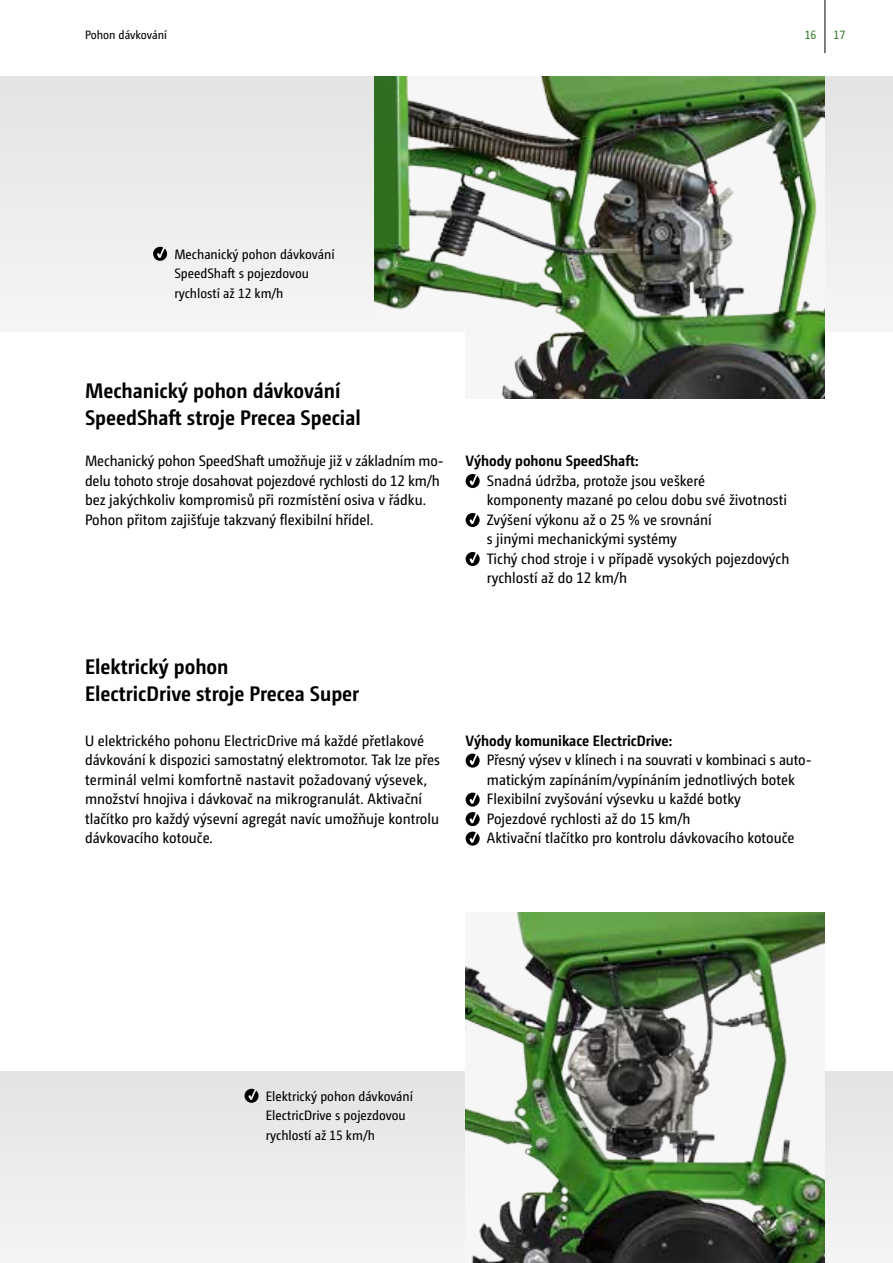
<style>
.page{position:relative;width:893px;height:1263px;background:#fff}
.page>*{position:absolute;margin:0;border:0;box-sizing:border-box;transform-origin:0 0}
.t1{font:700 21px/27px "Camingo Dos Pro S Cd";color:#000}
.t2{font:15px/19.5px "Camingo Dos Pro S Cd";color:#000}
.t3{font:700 15px "Camingo Dos Pro S Cd";color:#000}
.t4{font:13.5px/19.5px "Camingo Dos Pro S Cd";color:#000}
.t5{font:12px "Camingo Dos Pro S Cd";color:#000}
.t6{font:12px "Camingo Dos Pro S Cd";color:#387d33}
</style>
<div class="page">
<div style="left:0;top:77px;width:893px;height:255px;background:#ececec"></div>
<div style="left:0;top:1071px;width:893px;height:192px;background:#ececec"></div>
<img style="left:466px;top:912px;width:359px;height:351px">
<img style="left:374px;top:77px;width:451px;height:322px">
<hr style="left:825px;top:0;width:1px;height:53px;background:#000">
<svg style="left:466px;top:474px;width:14px;height:14px"></svg>
<svg style="left:466px;top:513px;width:14px;height:14px"></svg>
<svg style="left:466px;top:552px;width:14px;height:14px"></svg>
<svg style="left:466px;top:753px;width:14px;height:15px"></svg>
<svg style="left:466px;top:792px;width:14px;height:54px"></svg>
<svg style="left:244px;top:1089px;width:15px;height:14px"></svg>
<svg style="left:153px;top:247px;width:14px;height:14px"></svg>
<p class="t5" style="left:85px;top:28px;width:84px">Pohon dávkování</p>
<p class="t6" style="left:805px;top:28px;width:13px">16</p>
<p class="t6" style="left:833px;top:28px;width:13px">17</p>
<p class="t4" style="left:174px;top:244px;width:162px">Mechanický pohon dávkování<br>SpeedShaft s pojezdovou rychlostí až 12 km/h</p>
<h1 class="t1" style="left:85px;top:377px;width:277px">Mechanický pohon dávkování<br>SpeedShaft stroje Precea Special</h1>
<p class="t2" style="left:85px;top:451px;width:360px">Mechanický pohon SpeedShaft umožňuje již v základním mo&shy;delu tohoto stroje dosahovat pojezdové rychlosti do 12 km/h bez jakýchkoliv kompromisů při rozmístění osiva v řádku.<br>Pohon přitom zajišťuje takzvaný flexibilní hřídel.</p>
<p class="t3" style="left:466px;top:452px;width:174px">Výhody pohonu SpeedShaft:</p>
<p class="t2" style="left:487px;top:471px;width:304px">Snadná údržba, protože jsou veškeré<br>komponenty mazané po celou dobu své životnosti Zvýšení výkonu až o 25 % ve srovnání<br>s jinými mechanickými systémy<br>Tichý chod stroje i v případě vysokých pojezdových rychlostí až do 12 km/h</p>
<h1 class="t1" style="left:85px;top:653px;width:276px">Elektrický pohon<br>ElectricDrive stroje Precea Super</h1>
<p class="t2" style="left:85px;top:731px;width:356px">U elektrického pohonu ElectricDrive má každé přetlakové dávkování k dispozici samostatný elektromotor. Tak lze přes terminál velmi komfortně nastavit požadovaný výsevek, množství hnojiva i dávkovač na mikrogranulát. Aktivační tlačítko pro každý výsevní agregát navíc umožňuje kontrolu dávkovacího kotouče.</p>
<p class="t3" style="left:466px;top:731px;width:208px">Výhody komunikace ElectricDrive:</p>
<p class="t2" style="left:487px;top:750px;width:326px">Přesný výsev v klínech i na souvrati v kombinaci s auto&shy;matickým zapínáním/vypínáním jednotlivých botek Flexibilní zvyšování výsevku u každé botky<br>Pojezdové rychlosti až do 15 km/h<br>Aktivační tlačítko pro kontrolu dávkovacího kotouče</p>
<p class="t4" style="left:266px;top:1086px;width:149px">Elektrický pohon dávkování<br>ElectricDrive s pojezdovou rychlostí až 15 km/h</p>
</div>
